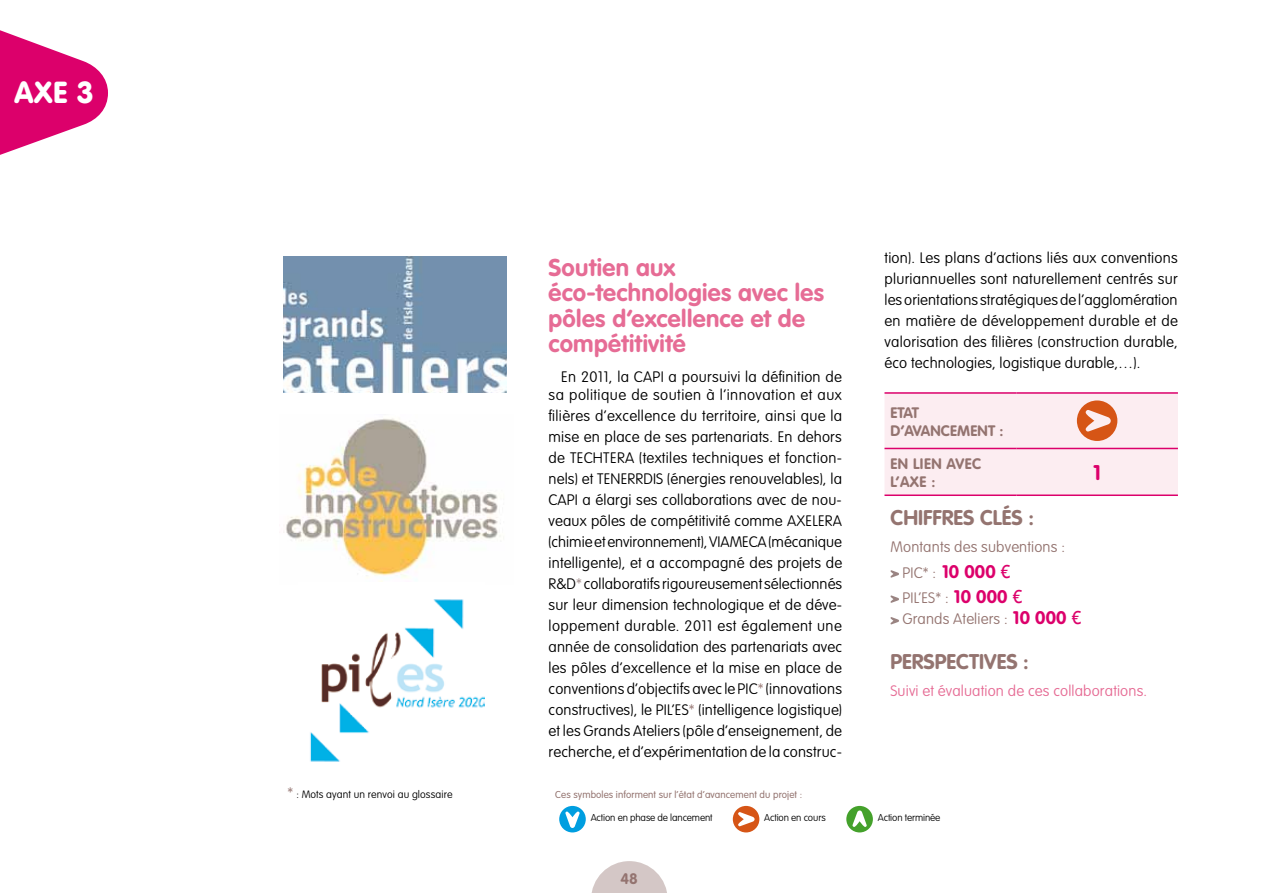
<style>
.page{position:relative;width:1263px;height:893px;background:#fff}
.page>*{position:absolute;margin:0;border:0;box-sizing:border-box;transform-origin:0 0}
.t1{font:900 30px "VAG Rounded";color:#fff}
.t2{font:700 24px/25.5px "VAG Rounded";letter-spacing:.015em;color:#e66c95}
.t3{font:700 21px "VAG Rounded";color:#947470}
.t4{font:700 21px "VAG Rounded";color:#dc006b}
.t5{font:100 15px/21px "VAG Rounded";letter-spacing:.01em;color:#000;text-align:justify}
.t6{font:100 15px/18px "VAG Rounded";letter-spacing:.03em;color:#000;text-align:right}
.t7{font:100 15px/25.2px "VAG Rounded";letter-spacing:.01em;color:#947470}
.t8{font:100 15px "VAG Rounded";letter-spacing:.01em;color:#e66c95}
.t9{font:700 15px/18px "VAG Rounded";letter-spacing:.005em;color:#947470}
.t10{font:100 10.5px "VAG Rounded";letter-spacing:.01em;color:#000}
.t11{font:100 9.9px "VAG Rounded";letter-spacing:-.01em;color:#000}
.t12{font:300 9.9px "VAG Rounded";letter-spacing:.01em;color:#947470}
.s1{font-size:15px;color:#947470}
.s2{color:#9a8482}
.s3{color:#947470}
.s4{font-weight:700;font-size:18px;color:#dc006b}
.s5{font-family:"Trebuchet MS";font-weight:400;font-size:18px;color:#dc006b}
</style>
<div class="page">
<svg style="left:591px;top:861px;width:76px;height:32px"></svg>
<hr style="left:884px;top:392px;width:132px;height:2px;background:#dc006b">
<hr style="left:1016px;top:392px;width:162px;height:2px;background:#dc006b">
<hr style="left:884px;top:494px;width:132px;height:2px;background:#dc006b">
<hr style="left:1016px;top:494px;width:162px;height:2px;background:#dc006b">
<svg style="left:884px;top:393px;width:294px;height:102px;background:#f9e1e6"></svg>
<svg style="left:890px;top:570px;width:9px;height:8px"></svg>
<svg style="left:890px;top:595px;width:9px;height:8px"></svg>
<svg style="left:890px;top:617px;width:9px;height:7px"></svg>
<img style="left:283px;top:257px;width:223px;height:136px">
<img style="left:283px;top:418px;width:221px;height:164px">
<img style="left:310px;top:599px;width:175px;height:163px">
<div style="left:559px;top:806px;width:27px;height:26px;background:#009ee0;border-radius:50%"></div>
<svg style="left:565px;top:811px;width:15px;height:17px"></svg>
<div style="left:733px;top:806px;width:26px;height:26px;background:#d65516;border-radius:50%"></div>
<svg style="left:738px;top:812px;width:16px;height:14px"></svg>
<div style="left:846px;top:806px;width:27px;height:26px;background:#44a12b;border-radius:50%"></div>
<svg style="left:852px;top:810px;width:15px;height:17px"></svg>
<svg style="left:0;top:30px;width:108px;height:125px"></svg>
<h1 class="t1" style="left:14px;top:74px;width:80px">AXE 3</h1>
<p class="t10" style="left:287px;top:788px;width:167px"><span class="s1">*</span> : Mots ayant un renvoi au glossaire</p>
<h2 class="t2" style="left:549px;top:254px;width:277px">Soutien aux éco-technologies avec les pôles d’excellence et de compétitivité</h2>
<p class="t6" style="left:549px;top:368px;width:295px">En 2011, la CAPI a poursuivi la définition de sa politique de soutien à l’innovation et aux</p>
<p class="t5" style="left:549px;top:405px;width:295px">filières d’excellence du territoire, ainsi que la mise en place de ses partenariats. En dehors de TECHTERA (textiles techniques et fonction&shy;nels) et TENERRDIS (énergies renouvelables), la CAPI a élargi ses collaborations avec de nou&shy;veaux pôles de compétitivité comme AXELERA (chimie et environnement), VIAMECA (mécanique intelligente), et a accompagné des projets de R&amp;D<span class="s2">*</span> collaboratifs rigoureusement sélectionnés sur leur dimension technologique et de déve&shy;loppement durable. 2011 est également une année de consolidation des partenariats avec les pôles d’excellence et la mise en place de conventions d’objectifs avec le PIC<span class="s3">*</span> (innovations constructives), le PIL’ES<span class="s3">*</span> (intelligence logistique) et les Grands Ateliers (pôle d’enseignement, de recherche, et d’expérimentation de la construc-</p>
<p class="t5" style="left:884px;top:247px;width:295px">tion). Les plans d’actions liés aux conventions pluriannuelles sont naturellement centrés sur les orientations stratégiques de l’agglomération en matière de développement durable et de valorisation des filières (construction durable, éco technologies, logistique durable,…).</p>
<p class="t9" style="left:890px;top:403px;width:30px">Etat d’avancemen</p>
<p class="t9" style="left:988px;top:421px;width:17px">t :</p>
<p class="t9" style="left:890px;top:454px;width:31px">En lien</p>
<p class="t9" style="left:946px;top:454px;width:10px">avec</p>
<p class="t9" style="left:890px;top:472px;width:20px">L’axe</p>
<p class="t9" style="left:931px;top:472px;width:6px">:</p>
<h3 class="t4" style="left:1093px;top:460px;width:9px">1</h3>
<h3 class="t3" style="left:890px;top:506px;width:38px">Chiffres</h3>
<h3 class="t3" style="left:980px;top:506px;width:56px">clés :</h3>
<p class="t7" style="left:902px;top:534px;width:164px;text-indent:-12px">Montants des subventions :<br>PIC* : <span class="s4">10 000</span> <span class="s5">€<br></span>PIL’ES* : <span class="s4">10 000</span> <span class="s5">€</span></p>
<p class="t7" style="left:902px;top:606px;width:180px">Grands Ateliers : <span class="s4">10 000</span> <span class="s5">€</span></p>
<h3 class="t3" style="left:890px;top:650px;width:24px">Perspec</h3>
<h3 class="t3" style="left:969px;top:650px;width:21px">tives</h3>
<h3 class="t3" style="left:1023px;top:650px;width:7px">:</h3>
<p class="t8" style="left:890px;top:683px;width:258px">Suivi et évaluation de ces collaborations.</p>
<p class="t12" style="left:555px;top:789px;width:248px">Ces symboles informent sur l’état d’avancement du projet :</p>
<p class="t11" style="left:591px;top:811px;width:123px">Action en phase de lancement</p>
<p class="t11" style="left:764px;top:811px;width:63px">Action en cours</p>
<p class="t11" style="left:878px;top:811px;width:64px">Action terminée</p>
<p class="t9" style="left:620px;top:869px;width:19px">48</p>
</div>
